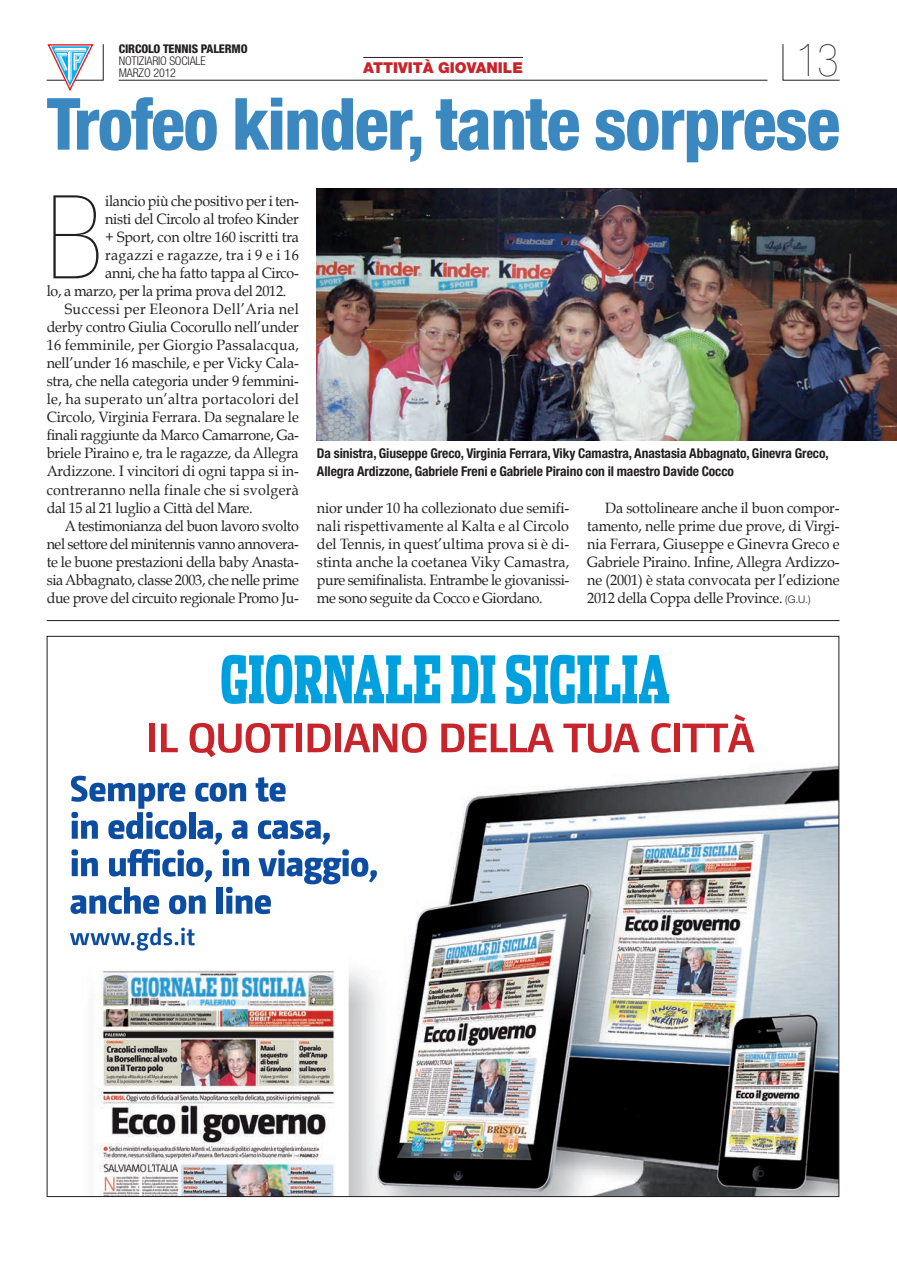
<style>
.page{position:relative;width:897px;height:1267px;background:#fff}
.page>*{position:absolute;margin:0;border:0;box-sizing:border-box;transform-origin:0 0}
.t1{font:900 condensed 116.1px "Helvetica Neue";color:#231f20}
.t2{font:800 condensed 72px "Helvetica Neue";letter-spacing:-.02em;color:#3a88bf}
.t3{font:900 condensed 45px "Helvetica Neue";color:#231f20}
.t4{font:15px/18px "Book Antiqua";letter-spacing:-.02em;color:#231f20;text-align:justify;scale:.95 1}
.t5{font:15px "Book Antiqua";letter-spacing:.015em;color:#231f20;scale:.95 1}
.t6{font:15px "Book Antiqua";letter-spacing:.025em;color:#231f20;scale:.95 1}
.t7{font:15px "Book Antiqua";letter-spacing:.035em;color:#231f20;scale:.95 1}
.t8{font:900 15px "Helvetica Neue";color:#c8242b}
.t9{font:700 condensed 13.5px/18px "Helvetica Neue";letter-spacing:-.005em;color:#231f20}
.t10{font:300 condensed 12px/12px "Helvetica Neue";letter-spacing:-.01em;color:#231f20}
.t11{font:800 condensed 12px "Helvetica Neue";letter-spacing:-.01em;color:#231f20}
.s1{font-family:"Helvetica Neue";font-weight:300;font-size:10.5px}
</style>
<div class="page">
<svg style="left:782px;top:44px;width:58px;height:37px"></svg>
<svg style="left:46px;top:44px;width:58px;height:47px"></svg>
<hr style="left:119px;top:80px;width:648px;height:1px;background:#231f20">
<hr style="left:363px;top:57px;width:160px;height:1px;background:#231f20">
<img style="left:317px;top:188px;width:579px;height:252px">
<hr style="left:47px;top:620px;width:792px;height:1px;background:#231f20">
<img style="left:96px;top:655px;width:741px;height:539px">
<svg style="left:221px;top:654px;width:219px;height:50px"></svg>
<svg style="left:451px;top:655px;width:44px;height:48px"></svg>
<svg style="left:506px;top:654px;width:163px;height:49px"></svg>
<div style="left:149px;top:723px;width:6px;height:29px;background:#c8242b"></div>
<svg style="left:161px;top:723px;width:17px;height:29px"></svg>
<svg style="left:189px;top:722px;width:104px;height:35px"></svg>
<div style="left:296px;top:723px;width:5px;height:29px;background:#c8242b"></div>
<svg style="left:307px;top:723px;width:23px;height:29px"></svg>
<div style="left:335px;top:723px;width:6px;height:29px;background:#c8242b"></div>
<svg style="left:343px;top:722px;width:83px;height:30px"></svg>
<svg style="left:441px;top:723px;width:112px;height:29px"></svg>
<svg style="left:563px;top:723px;width:76px;height:29px"></svg>
<svg style="left:651px;top:723px;width:19px;height:29px"></svg>
<div style="left:673px;top:723px;width:6px;height:29px;background:#c8242b"></div>
<svg style="left:682px;top:714px;width:72px;height:38px"></svg>
<svg style="left:70px;top:775px;width:307px;height:139px"></svg>
<svg style="left:70px;top:927px;width:125px;height:23px"></svg>
<p class="t11" style="left:119px;top:44px;width:130px">CIRCOLO TENNIS PALERMO</p>
<p class="t10" style="left:119px;top:55px;width:89px">NOTIZIARIO SOCIALE<br>MARZO 2012</p>
<p class="t8" style="left:363px;top:62px;width:161px">ATTIVITÀ GIOVANILE</p>
<h3 class="t3" style="left:796px;top:44px;width:44px">13</h3>
<h2 class="t2" style="left:47px;top:98px;width:794px">Trofeo kinder, tante sorprese</h2>
<h1 class="t1" style="left:47px;top:195px;width:57px">B</h1>
<p class="t4" style="left:105px;top:192px;width:205px">ilancio più che positivo per i ten-</p>
<p class="t4" style="left:105px;top:210px;width:205px">nisti del Circolo al trofeo Kinder</p>
<p class="t4" style="left:105px;top:228px;width:205px">+ Sport, con oltre 160 iscritti tra</p>
<p class="t6" style="left:105px;top:246px;width:205px">ragazzi e ragazze, tra i 9 e i 16</p>
<p class="t4" style="left:105px;top:264px;width:205px">anni, che ha fatto tappa al Circo-</p>
<p class="t4" style="left:47px;top:282px;width:254px">lo, a marzo, per la prima prova del 2012.</p>
<p class="t7" style="left:65px;top:300px;width:248px">Successi per Eleonora Dell’Aria nel</p>
<p class="t4" style="left:47px;top:318px;width:267px">derby contro Giulia Cocorullo nell’under</p>
<p class="t5" style="left:47px;top:336px;width:267px">16 femminile, per Giorgio Passalacqua,</p>
<p class="t4" style="left:47px;top:354px;width:267px">nell’under 16 maschile, e per Vicky Cala-</p>
<p class="t4" style="left:47px;top:372px;width:267px">stra, che nella categoria under 9 femmini-</p>
<p class="t6" style="left:47px;top:390px;width:267px">le, ha superato un’altra portacolori del</p>
<p class="t4" style="left:47px;top:408px;width:267px">Circolo, Virginia Ferrara. Da segnalare le</p>
<p class="t4" style="left:47px;top:426px;width:267px">finali raggiunte da Marco Camarrone, Ga-</p>
<p class="t4" style="left:47px;top:444px;width:267px">briele Piraino e, tra le ragazze, da Allegra</p>
<p class="t4" style="left:47px;top:462px;width:267px">Ardizzone. I vincitori di ogni tappa si in-</p>
<p class="t5" style="left:47px;top:480px;width:267px">contreranno nella finale che si svolgerà</p>
<p class="t4" style="left:47px;top:498px;width:218px">dal 15 al 21 luglio a Città del Mare.</p>
<p class="t4" style="left:65px;top:516px;width:248px">A testimonianza del buon lavoro svolto</p>
<p class="t4" style="left:47px;top:534px;width:267px">nel settore del minitennis vanno annovera-</p>
<p class="t4" style="left:47px;top:552px;width:267px">te le buone prestazioni della baby Anasta-</p>
<p class="t4" style="left:47px;top:570px;width:267px">sia Abbagnato, classe 2003, che nelle prime</p>
<p class="t4" style="left:47px;top:588px;width:267px">due prove del circuito regionale Promo Ju-</p>
<p class="t9" style="left:317px;top:446px;width:513px">Da sinistra, Giuseppe Greco, Virginia Ferrara, Viky Camastra, Anastasia Abbagnato, Ginevra Greco,<br>Allegra Ardizzone, Gabriele Freni e Gabriele Piraino con il maestro Davide Cocco</p>
<p class="t4" style="left:317px;top:498px;width:267px">nior under 10 ha collezionato due semifi&shy;nali rispettivamente al Kalta e al Circolo del Tennis, in quest’ultima prova si è di&shy;stinta anche la coetanea Viky Camastra, pure semifinalista. Entrambe le giovanissi&shy;me sono seguite da Cocco e Giordano.</p>
<p class="t4" style="left:587px;top:498px;width:267px;text-indent:18px">Da sottolineare anche il buon compor&shy;tamento, nelle prime due prove, di Virgi&shy;nia Ferrara, Giuseppe e Ginevra Greco e Gabriele Piraino. Infine, Allegra Ardizzo&shy;ne (2001) è stata convocata per l’edizione 2012 della Coppa delle Province. <span class="s1">(G.U.)</span></p>
</div>
